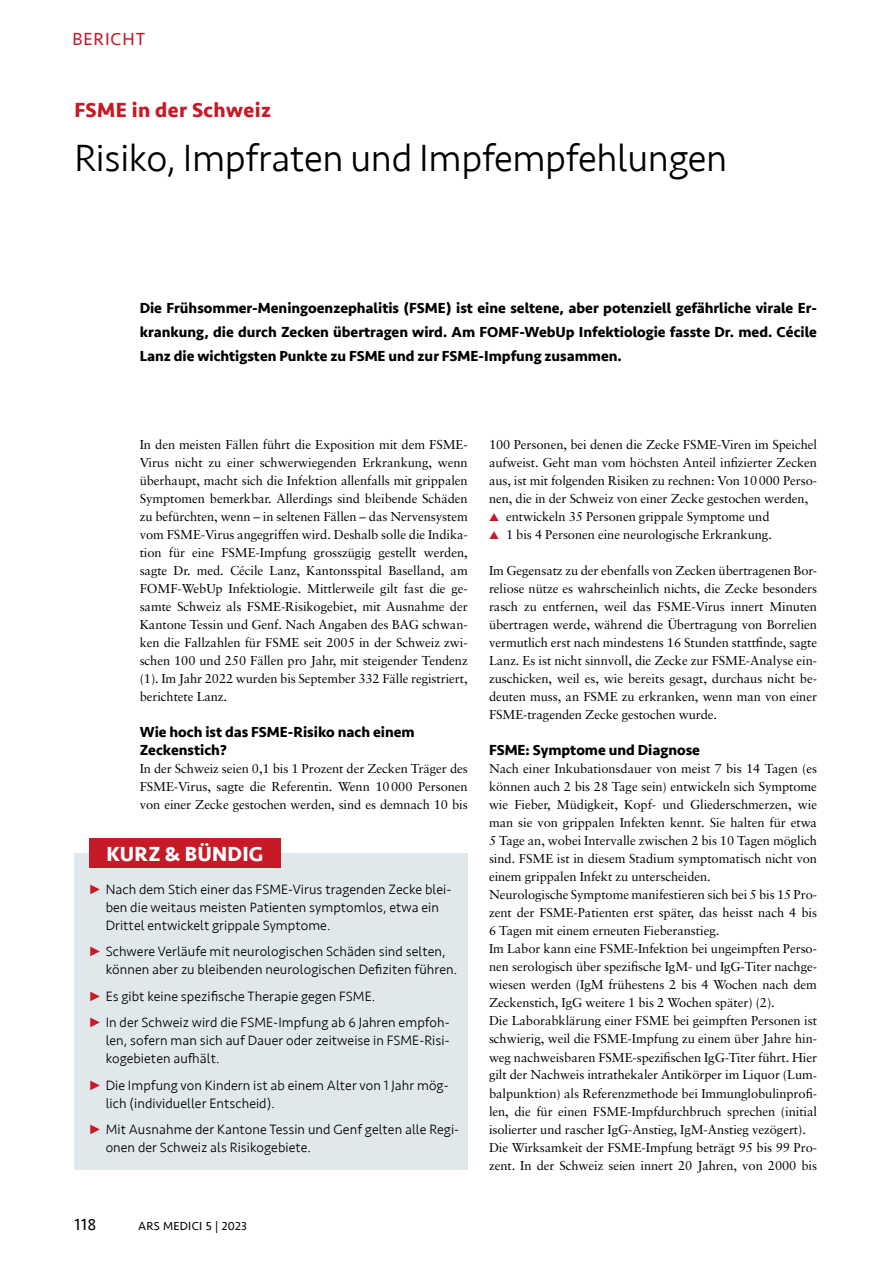
<style>
.page{position:relative;width:893px;height:1263px;background:#fff}
.page>*{position:absolute;margin:0;border:0;box-sizing:border-box;transform-origin:0 0}
.t1{font:300 39px "Seravek";letter-spacing:-.01em;color:#000}
.t2{font:700 21px "Seravek";letter-spacing:.02em;color:#c61a27}
.t3{font:700 21px "Seravek";letter-spacing:.01em;color:#fff}
.t4{font:18px "Seravek";letter-spacing:.05em;color:#c61a27}
.t5{font:16.5px "Seravek";color:#000}
.t6{font:700 15px/24px "Seravek";color:#000}
.t7{font:300 13.95px/18px "Seravek";letter-spacing:.005em;color:#000}
.t8{font:12.9px/18px "Sabon";letter-spacing:-.005em;color:#000;text-align:justify}
.t9{font:12px "Seravek";letter-spacing:.02em;color:#000}
.s1{color:#c61a27}
</style>
<div class="page">
<div style="left:74px;top:853px;width:394px;height:316px;background:#e1e8ec"></div>
<div style="left:89px;top:838px;width:192px;height:30px;background:#c61a27"></div>
<h3 class="t4" style="left:72px;top:25px;width:74px">BERICHT</h3>
<h2 class="t2" style="left:74px;top:93px;width:198px">FSME in der Schweiz</h2>
<h1 class="t1" style="left:74px;top:135px;width:654px">Risiko, Impfraten und Impfempfehlungen</h1>
<p class="t6" style="left:140px;top:296px;width:679px;text-align:justify">Die Frühsommer-Meningoenzephalitis (FSME) ist eine seltene, aber potenziell gefährliche virale Er&shy;krankung, die durch Zecken übertragen wird. Am FOMF-WebUp Infektiologie fasste Dr. med. Cécile Lanz die wichtigsten Punkte zu FSME und zur FSME-Impfung zusammen.</p>
<p class="t8" style="left:140px;top:436px;width:330px">In den meisten Fällen führt die Exposition mit dem FSME-Virus nicht zu einer schwerwiegenden Erkrankung, wenn überhaupt, macht sich die Infektion allenfalls mit grippalen Symptomen bemerkbar. Allerdings sind bleibende Schäden zu befürchten, wenn – in seltenen Fällen – das Nervensystem vom FSME-Virus angegriffen wird. Deshalb solle die Indika&shy;tion für eine FSME-Impfung grosszügig gestellt werden, sagte Dr. med. Cécile Lanz, Kantonsspital Baselland, am FOMF-WebUp Infektiologie. Mittlerweile gilt fast die ge&shy;samte Schweiz als FSME-Risikogebiet, mit Ausnahme der Kantone Tessin und Genf. Nach Angaben des BAG schwan&shy;ken die Fallzahlen für FSME seit 2005 in der Schweiz zwi&shy;schen 100 und 250 Fällen pro Jahr, mit steigender Tendenz (1). Im Jahr 2022 wurden bis September 332 Fälle registriert, berichtete Lanz.</p>
<p class="t6" style="left:140px;top:723px;width:276px;line-height:18px">Wie hoch ist das FSME-Risiko nach einem<br>Zeckenstich?</p>
<p class="t8" style="left:140px;top:760px;width:330px">In der Schweiz seien 0,1 bis 1 Prozent der Zecken Träger des FSME-Virus, sagte die Referentin. Wenn 10000 Personen von einer Zecke gestochen werden, sind es demnach 10 bis</p>
<h2 class="t3" style="left:106px;top:837px;width:159px">KURZ &amp; BÜNDIG</h2>
<p class="t7" style="left:106px;top:880px;width:347px">Nach dem Stich einer das FSME-Virus tragenden Zecke blei&shy;ben die weitaus meisten Patienten symptomlos, etwa ein<br>Drittel entwickelt grippale Symptome.</p>
<p class="t7" style="left:106px;top:943px;width:353px">Schwere Verläufe mit neurologischen Schäden sind selten, können aber zu bleibenden neurologischen Defiziten führen.</p>
<p class="t7" style="left:106px;top:983px;width:345px;line-height:26.5px">Es gibt keine spezifische Therapie gegen FSME.<br>In der Schweiz wird die FSME-Impfung ab 6 Jahren empfoh-</p>
<p class="t7" style="left:106px;top:1032px;width:346px">len, sofern man sich auf Dauer oder zeitweise in FSME-Risi&shy;kogebieten aufhält.</p>
<p class="t7" style="left:106px;top:1076px;width:344px">Die Impfung von Kindern ist ab einem Alter von 1 Jahr mög&shy;lich (individueller Entscheid).</p>
<p class="t7" style="left:106px;top:1121px;width:355px">Mit Ausnahme der Kantone Tessin und Genf gelten alle Regi&shy;onen der Schweiz als Risikogebiete.</p>
<p class="t5" style="left:74px;top:1212px;width:24px">118</p>
<p class="t9" style="left:138px;top:1217px;width:110px">ARS MEDICI 5 | 2023</p>
<p class="t8" style="left:489px;top:436px;width:330px">100 Personen, bei denen die Zecke FSME-Viren im Speichel aufweist. Geht man vom höchsten Anteil infizierter Zecken aus, ist mit folgenden Risiken zu rechnen: Von 10000 Perso&shy;nen, die in der Schweiz von einer Zecke gestochen werden,</p>
<p class="t8" style="left:489px;top:508px;width:282px"><span class="s1">▲</span> entwickeln 35 Personen grippale Symptome und</p>
<p class="t8" style="left:489px;top:526px;width:284px"><span class="s1">▲</span> 1 bis 4 Personen eine neurologische Erkrankung.</p>
<p class="t8" style="left:489px;top:562px;width:330px">Im Gegensatz zu der ebenfalls von Zecken übertragenen Bor&shy;reliose nütze es wahrscheinlich nichts, die Zecke besonders rasch zu entfernen, weil das FSME-Virus innert Minuten übertragen werde, während die Übertragung von Borrelien vermutlich erst nach mindestens 16 Stunden stattfinde, sagte Lanz. Es ist nicht sinnvoll, die Zecke zur FSME-Analyse ein&shy;zuschicken, weil es, wie bereits gesagt, durchaus nicht be&shy;deuten muss, an FSME zu erkranken, wenn man von einer FSME-tragenden Zecke gestochen wurde.</p>
<p class="t6" style="left:489px;top:738px;width:213px">FSME: Symptome und Diagnose</p>
<p class="t8" style="left:489px;top:760px;width:330px;text-align:left">Nach einer Inkubationsdauer von meist 7 bis 14 Tagen (es können auch 2 bis 28 Tage sein) entwickeln sich Symptome wie Fieber, Müdigkeit, Kopf- und Gliederschmerzen, wie man sie von grippalen Infekten kennt. Sie halten für etwa 5 Tage an, wobei Intervalle zwischen 2 bis 10 Tagen möglich sind. FSME ist in diesem Stadium symptomatisch nicht von einem grippalen Infekt zu unterscheiden.<br>Neurologische Symptome manifestieren sich bei 5 bis 15 Pro&shy;zent der FSME-Patienten erst später, das heisst nach 4 bis 6 Tagen mit einem erneuten Fieberanstieg.<br>Im Labor kann eine FSME-Infektion bei ungeimpften Perso&shy;nen serologisch über spezifische IgM- und IgG-Titer nachge&shy;wiesen werden (IgM frühestens 2 bis 4 Wochen nach dem Zeckenstich, IgG weitere 1 bis 2 Wochen später) (2).<br>Die Laborabklärung einer FSME bei geimpften Personen ist schwierig, weil die FSME-Impfung zu einem über Jahre hin&shy;weg nachweisbaren FSME-spezifischen IgG-Titer führt. Hier gilt der Nachweis intrathekaler Antikörper im Liquor (Lum&shy;balpunktion) als Referenzmethode bei Immunglobulinprofi&shy;len, die für einen FSME-Impfdurchbruch sprechen (initial isolierter und rascher IgG-Anstieg, IgM-Anstieg vezögert).<br>Die Wirksamkeit der FSME-Impfung beträgt 95 bis 99 Pro&shy;zent. In der Schweiz seien innert 20 Jahren, von 2000 bis</p>
</div>
